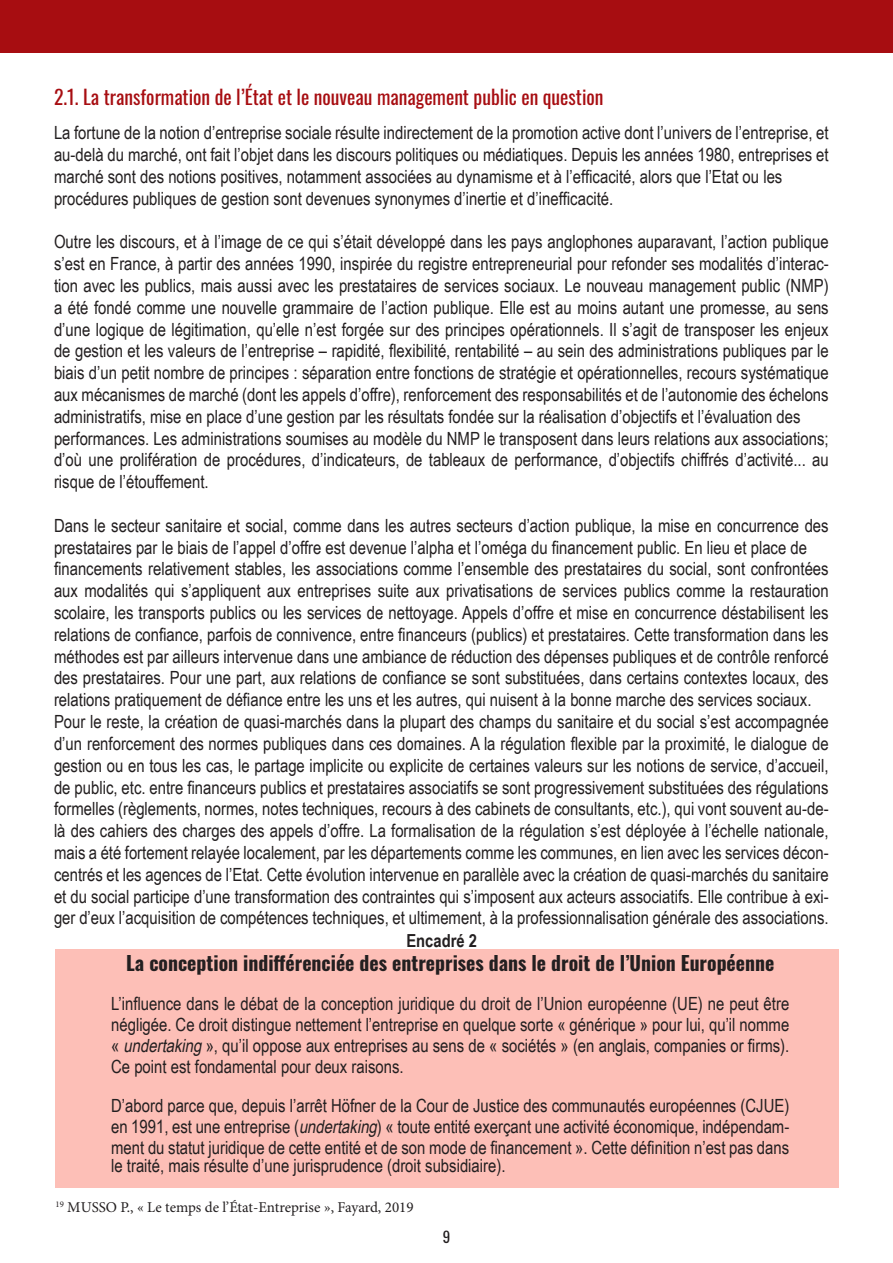
<style>
.page{position:relative;width:893px;height:1263px;background:#fff}
.page>*{position:absolute;margin:0;border:0;box-sizing:border-box;transform-origin:0 0}
.t1{font:700 19.65px "Oswald";color:#231f20}
.t2{font:19.65px "Oswald";color:#a70d11}
.t3{font:18.15px/21.8px "Arial Narrow";color:#231f20;text-align:justify}
.t4{font:700 18px "Arial Narrow";color:#231f20}
.t5{font:15px "Minion Pro";color:#231f20}
.t6{font:15px "Oswald";color:#231f20}
.s1{font-style:italic}
</style>
<div class="page">
<div style="left:0;top:0;width:893px;height:52px;background:#a70d11"></div>
<div style="left:56px;top:949px;width:783px;height:239px;background:#fdbfb7"></div>
<p class="t2" style="left:54px;top:80px;width:551px">2.1. La transformation de l’État et le nouveau management public en question</p>
<p class="t3" style="left:54px;top:121px;width:776px">La fortune de la notion d’entreprise sociale résulte indirectement de la promotion active dont l’univers de l’entreprise, et au-delà du marché, ont fait l’objet dans les discours politiques ou médiatiques. Depuis les années 1980, entreprises et marché sont des notions positives, notamment associées au dynamisme et à l’efficacité, alors que l’Etat ou les</p>
<p class="t3" style="left:54px;top:187px;width:561px">procédures publiques de gestion sont devenues synonymes d’inertie et d’inefficacité.</p>
<p class="t3" style="left:54px;top:230px;width:776px">Outre les discours, et à l’image de ce qui s’était développé dans les pays anglophones auparavant, l’action publique s’est en France, à partir des années 1990, inspirée du registre entrepreneurial pour refonder ses modalités d’interac&shy;tion avec les publics, mais aussi avec les prestataires de services sociaux. Le nouveau management public (NMP) a été fondé comme une nouvelle grammaire de l’action publique. Elle est au moins autant une promesse, au sens d’une logique de légitimation, qu’elle n’est forgée sur des principes opérationnels. Il s’agit de transposer les enjeux de gestion et les valeurs de l’entreprise – rapidité, flexibilité, rentabilité – au sein des administrations publiques par le biais d’un petit nombre de principes : séparation entre fonctions de stratégie et opérationnelles, recours systématique aux mécanismes de marché (dont les appels d’offre), renforcement des responsabilités et de l’autonomie des échelons administratifs, mise en place d’une gestion par les résultats fondée sur la réalisation d’objectifs et l’évaluation des</p>
<p class="t3" style="left:54px;top:427px;width:776px">performances. Les administrations soumises au modèle du NMP le transposent dans leurs relations aux associations; d’où une prolifération de procédures, d’indicateurs, de tableaux de performance, d’objectifs chiffrés d’activité... au risque de l’étouffement.</p>
<p class="t3" style="left:54px;top:514px;width:776px">Dans le secteur sanitaire et social, comme dans les autres secteurs d’action publique, la mise en concurrence des prestataires par le biais de l’appel d’offre est devenue l’alpha et l’oméga du financement public. En lieu et place de</p>
<p class="t3" style="left:54px;top:557px;width:776px">financements relativement stables, les associations comme l’ensemble des prestataires du social, sont confrontées aux modalités qui s’appliquent aux entreprises suite aux privatisations de services publics comme la restauration scolaire, les transports publics ou les services de nettoyage. Appels d’offre et mise en concurrence déstabilisent les relations de confiance, parfois de connivence, entre financeurs (publics) et prestataires. Cette transformation dans les méthodes est par ailleurs intervenue dans une ambiance de réduction des dépenses publiques et de contrôle renforcé des prestataires. Pour une part, aux relations de confiance se sont substituées, dans certains contextes locaux, des relations pratiquement de défiance entre les uns et les autres, qui nuisent à la bonne marche des services sociaux.</p>
<p class="t3" style="left:54px;top:710px;width:776px">Pour le reste, la création de quasi-marchés dans la plupart des champs du sanitaire et du social s’est accompagnée d’un renforcement des normes publiques dans ces domaines. A la régulation flexible par la proximité, le dialogue de gestion ou en tous les cas, le partage implicite ou explicite de certaines valeurs sur les notions de service, d’accueil, de public, etc. entre financeurs publics et prestataires associatifs se sont progressivement substituées des régulations</p>
<p class="t3" style="left:54px;top:797px;width:776px">formelles (règlements, normes, notes techniques, recours à des cabinets de consultants, etc.), qui vont souvent au-de&shy;là des cahiers des charges des appels d’offre. La formalisation de la régulation s’est déployée à l’échelle nationale, mais a été fortement relayée localement, par les départements comme les communes, en lien avec les services décon&shy;centrés et les agences de l’Etat. Cette évolution intervenue en parallèle avec la création de quasi-marchés du sanitaire et du social participe d’une transformation des contraintes qui s’imposent aux acteurs associatifs. Elle contribue à exi&shy;ger d’eux l’acquisition de compétences techniques, et ultimement, à la professionnalisation générale des associations.</p>
<p class="t1" style="left:126px;top:953px;width:650px">La conception indifférenciée des entreprises dans le droit de l’Union Européenne</p>
<p class="t3" style="left:111px;top:992px;width:680px;line-height:21px">L’influence dans le débat de la conception juridique du droit de l’Union européenne (UE) ne peut être négligée. Ce droit distingue nettement l’entreprise en quelque sorte « générique » pour lui, qu’il nomme « <span class="s1">undertaking</span> », qu’il oppose aux entreprises au sens de « sociétés » (en anglais, companies or firms).<br>Ce point est fondamental pour deux raisons.</p>
<p class="t3" style="left:111px;top:1094px;width:680px;line-height:21px">D’abord parce que, depuis l’arrêt Höfner de la Cour de Justice des communautés européennes (CJUE) en 1991, est une entreprise (<span class="s1">undertaking</span>) « toute entité exerçant une activité économique, indépendam&shy;ment du statut juridique de cette entité et de son mode de financement ». Cette définition n’est pas dans</p>
<p class="t3" style="left:111px;top:1154px;width:396px">le traité, mais résulte d’une jurisprudence (droit subsidiaire).</p>
<p class="t4" style="left:406px;top:927px;width:72px">Encadré 2</p>
<p class="t5" style="left:56px;top:1197px;width:360px"><sup>19</sup> MUSSO P., « Le temps de l’État-Entreprise », Fayard, 2019</p>
<p class="t6" style="left:443px;top:1224px;width:9px">9</p>
</div>
